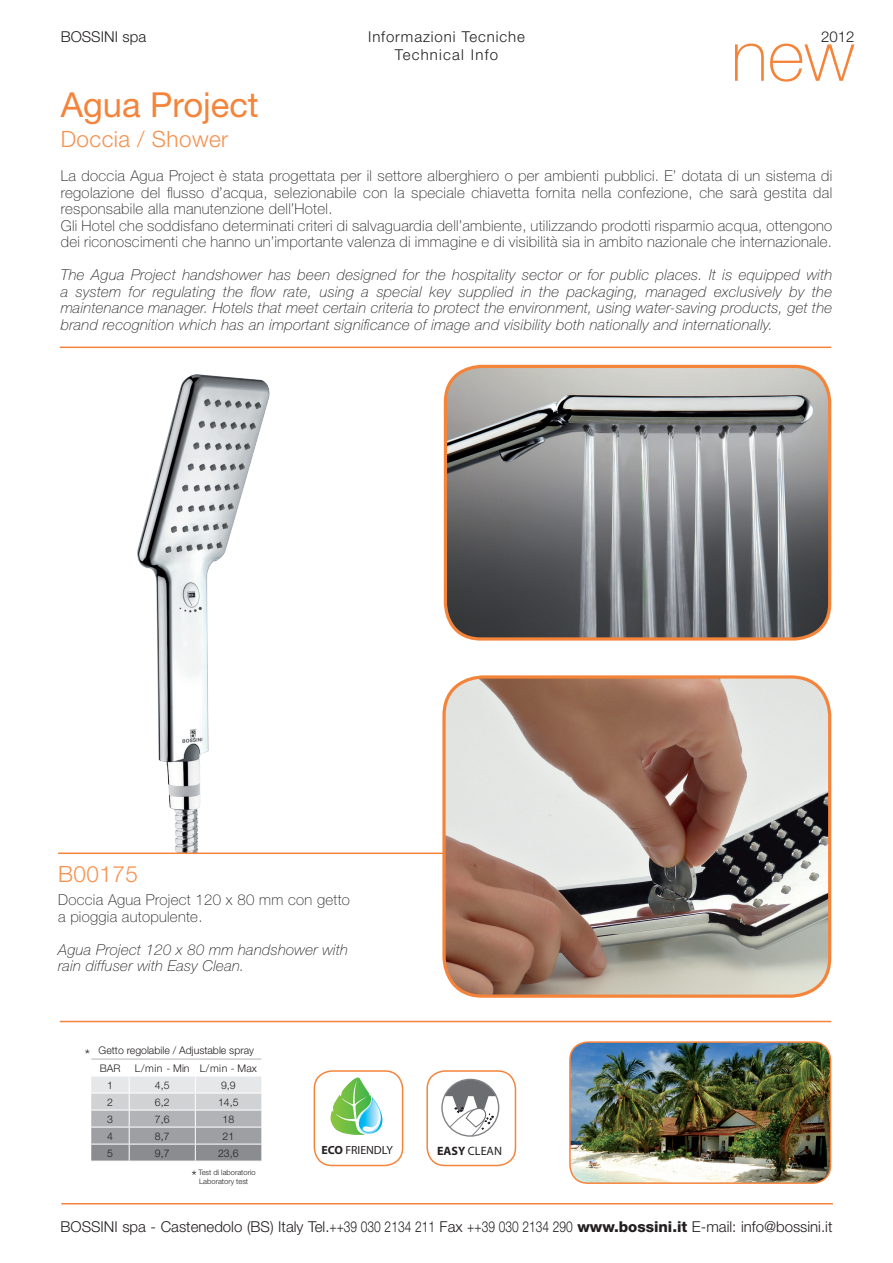
<style>
.page{position:relative;width:893px;height:1263px;background:#fff}
.page>*{position:absolute;margin:0;border:0;box-sizing:border-box;transform-origin:0 0}
.t1{font:100 70.8px "Helvetica Neue";color:#f5843b}
.t2{font:34.5px "Helvetica Neue";color:#f5843b}
.t3{font:300 22.5px "Helvetica Neue";letter-spacing:.02em;color:#f69251}
.t4{font:100 15px/16.5px "Helvetica Neue";letter-spacing:.02em;color:#231f20}
.t5{font:italic 100 15px/16.5px "Helvetica Neue";letter-spacing:.02em;color:#231f20}
.t6{font:300 15px "Helvetica Neue";color:#231f20}
.t7{font:300 15px/18px "Helvetica Neue";letter-spacing:.06em;color:#231f20;text-align:center}
.t8{font:12.15px "Myriad Pro";color:#231f20}
.t9{font:11.85px "Myriad Pro";letter-spacing:-.005em;color:#231f20}
.t10{font:300 10.5px "Helvetica Neue";color:#231f20}
.t11{font:300 10.5px "Helvetica Neue";letter-spacing:.025em;color:#231f20}
.t12{font:300 7.5px/9px "Helvetica Neue";color:#231f20}
.s1{font-weight:700}
.s2{font-weight:800}
</style>
<div class="page">
<img style="left:137px;top:374px;width:133px;height:478px">
<hr style="left:61px;top:1203px;width:772px;height:1px;background:#f5843b">
<hr style="left:60px;top:1021px;width:771px;height:1px;background:#f5843b">
<hr style="left:58px;top:852px;width:386px;height:2px;background:#f5843b">
<svg style="left:330px;top:1077px;width:53px;height:58px"></svg>
<div style="left:314px;top:1070px;width:89px;height:96px;border:2px solid #f5843b;border-radius:18px"></div>
<svg style="left:444px;top:1079px;width:52px;height:57px"></svg>
<div style="left:426px;top:1070px;width:90px;height:96px;border:2px solid #f5843b;border-radius:18px"></div>
<img style="left:570px;top:1042px;width:261px;height:141px">
<div style="left:569px;top:1041px;width:262px;height:143px;border:2px solid #f5843b;border-radius:18px"></div>
<img style="left:446px;top:677px;width:384px;height:319px">
<div style="left:442px;top:675px;width:389px;height:323px;border:3px solid #f5843b;border-radius:39px"></div>
<img style="left:445px;top:366px;width:385px;height:271px">
<div style="left:444px;top:365px;width:387px;height:276px;border:3px solid #f5843b;border-radius:35px"></div>
<hr style="left:60px;top:347px;width:771px;height:1px;background:#f5843b">
<svg style="left:91px;top:1076px;width:170px;height:85px;background:#bbbcbf"></svg>
<hr style="left:91px;top:1059px;width:38px;height:1px;background:#b2b3b7">
<hr style="left:129px;top:1059px;width:66px;height:1px;background:#b2b3b7">
<hr style="left:195px;top:1059px;width:66px;height:1px;background:#b2b3b7">
<svg style="left:192px;top:1170px;width:4px;height:5px"></svg>
<p class="t6" style="left:61px;top:27px;width:87px">BOSSINI spa</p>
<p class="t7" style="left:368px;top:27px;width:158px">Informazioni Tecniche<br>Technical Info</p>
<p class="t6" style="left:821px;top:27px;width:35px">2012</p>
<h1 class="t1" style="left:731px;top:15px;width:125px">new</h1>
<h2 class="t2" style="left:61px;top:84px;width:200px">Agua Project</h2>
<h3 class="t3" style="left:61px;top:125px;width:169px">Doccia / Shower</h3>
<p class="t4" style="left:61px;top:167px;width:773px">La doccia Agua Project è stata progettata per il settore alberghiero o per ambienti pubblici. E’ dotata di un sistema di regolazione del flusso d’acqua, selezionabile con la speciale chiavetta fornita nella confezione, che sarà gestita dal responsabile alla manutenzione dell’Hotel.<br>Gli Hotel che soddisfano determinati criteri di salvaguardia dell’ambiente, utilizzando prodotti risparmio acqua, ottengono dei riconoscimenti che hanno un’importante valenza di immagine e di visibilità sia in ambito nazionale che internazionale.</p>
<p class="t5" style="left:61px;top:266px;width:773px;text-align:justify">The Agua Project handshower has been designed for the hospitality sector or for public places. It is equipped with a system for regulating the flow rate, using a special key supplied in the packaging, managed exclusively by the maintenance manager. Hotels that meet certain criteria to protect the environment, using water-saving products, get the brand recognition which has an important significance of image and visibility both nationally and internationally.</p>
<h3 class="t3" style="left:58px;top:861px;width:81px">B00175</h3>
<p class="t4" style="left:58px;top:892px;width:293px">Doccia Agua Project 120 x 80 mm con getto a pioggia autopulente.</p>
<p class="t5" style="left:58px;top:941px;width:291px">Agua Project 120 x 80 mm handshower with rain diffuser with Easy Clean.</p>
<p class="t6" style="left:85px;top:1045px;width:7px">*</p>
<p class="t10" style="left:99px;top:1044px;width:157px">Getto regolabile / Adjustable spray</p>
<p class="t10" style="left:100px;top:1061px;width:22px">BAR</p>
<p class="t11" style="left:135px;top:1061px;width:123px">L/min - Min L/min - Max</p>
<p class="t10" style="left:107px;top:1078px;width:7px">1</p>
<p class="t10" style="left:155px;top:1078px;width:16px">4,5</p>
<p class="t10" style="left:221px;top:1078px;width:16px">9,9</p>
<p class="t10" style="left:107px;top:1095px;width:7px">2</p>
<p class="t10" style="left:155px;top:1095px;width:16px">6,2</p>
<p class="t10" style="left:218px;top:1095px;width:22px">14,5</p>
<p class="t10" style="left:107px;top:1112px;width:7px">3</p>
<p class="t10" style="left:155px;top:1112px;width:16px">7,6</p>
<p class="t10" style="left:222px;top:1112px;width:13px">18</p>
<p class="t10" style="left:107px;top:1129px;width:7px">4</p>
<p class="t10" style="left:155px;top:1129px;width:16px">8,7</p>
<p class="t10" style="left:222px;top:1129px;width:13px">21</p>
<p class="t10" style="left:107px;top:1146px;width:7px">5</p>
<p class="t10" style="left:155px;top:1146px;width:16px">9,7</p>
<p class="t10" style="left:218px;top:1146px;width:22px">23,6</p>
<p class="t12" style="left:198px;top:1167px;width:59px">Test di laboratorio<br>Laboratory test</p>
<p class="t9" style="left:321px;top:1142px;width:73px"><span class="s1">ECO</span> FRIENDLY</p>
<p class="t8" style="left:437px;top:1143px;width:66px"><span class="s1">EASY</span> CLEAN</p>
<p class="t6" style="left:61px;top:1218px;width:773px">BOSSINI spa - Castenedolo (BS) Italy Tel.++39 030 2134 211 Fax ++39 030 2134 290 <span class="s2">www.bossini.it</span> E-mail: info@bossini.it</p>
</div>
